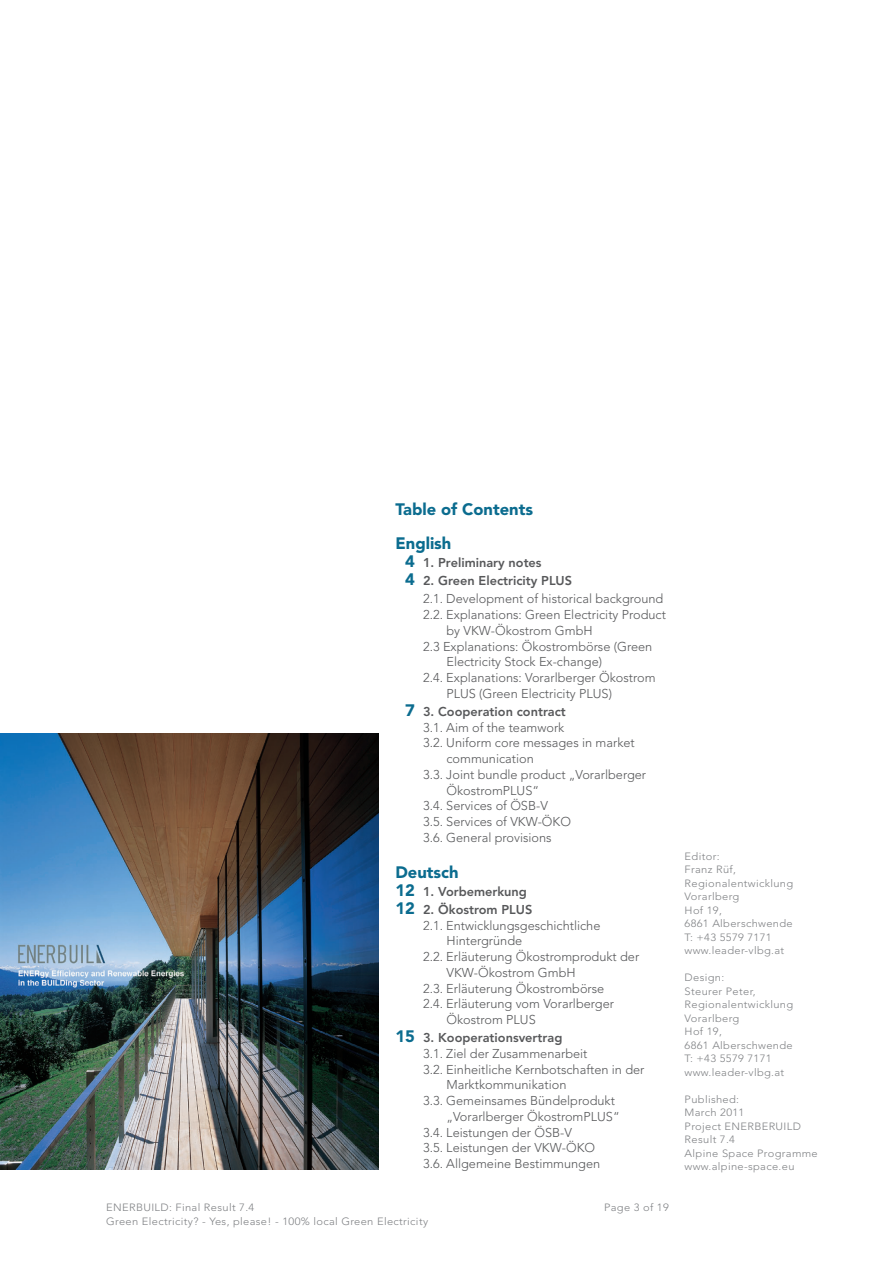
<style>
.page{position:relative;width:893px;height:1263px;background:#fff}
.page>*{position:absolute;margin:0;border:0;box-sizing:border-box;transform-origin:0 0}
.t1{font:900 16.5px "Avenir";color:#0b6c8f}
.t2{font:300 12.75px "Avenir";color:#57585a}
.t3{font:800 12.75px/18px "Avenir";color:#57585a}
.t4{font:300 10.5px/13.5px "Avenir";letter-spacing:.03em;color:#808285;scale:1.06 1}
.s1{font-weight:900;font-size:16.5px;color:#0b6c8f}
</style>
<div class="page">
<img style="left:1px;top:734px;width:377px;height:436px">
<p class="t1" style="left:395px;top:499px;width:139px">Table of Contents</p>
<p class="t1" style="left:395px;top:534px;width:57px">English</p>
<p class="t3" style="left:405px;top:554px;width:138px"><span class="s1">4</span> 1. Preliminary notes</p>
<p class="t3" style="left:405px;top:572px;width:168px"><span class="s1">4</span> 2. Green Electricity PLUS</p>
<p class="t2" style="left:423px;top:591px;width:242px">2.1. Development of historical background</p>
<p class="t2" style="left:423px;top:607px;width:244px">2.2. Explanations: Green Electricity Product</p>
<p class="t2" style="left:446px;top:623px;width:148px">by VKW-Ökostrom GmbH</p>
<p class="t2" style="left:423px;top:639px;width:231px">2.3 Explanations: Ökostrombörse (Green</p>
<p class="t2" style="left:446px;top:654px;width:157px">Electricity Stock Ex-change)</p>
<p class="t2" style="left:423px;top:670px;width:234px">2.4. Explanations: Vorarlberger Ökostrom</p>
<p class="t2" style="left:446px;top:686px;width:167px">PLUS (Green Electricity PLUS)</p>
<p class="t3" style="left:405px;top:702px;width:162px"><span class="s1">7</span> 3. Cooperation contract</p>
<p class="t2" style="left:423px;top:720px;width:143px">3.1. Aim of the teamwork</p>
<p class="t2" style="left:423px;top:735px;width:213px">3.2. Uniform core messages in market</p>
<p class="t2" style="left:446px;top:751px;width:89px">communication</p>
<p class="t2" style="left:423px;top:767px;width:225px">3.3. Joint bundle product „Vorarlberger</p>
<p class="t2" style="left:446px;top:783px;width:94px">ÖkostromPLUS“</p>
<p class="t2" style="left:423px;top:798px;width:126px">3.4. Services of ÖSB-V</p>
<p class="t2" style="left:423px;top:814px;width:149px">3.5. Services of VKW-ÖKO</p>
<p class="t2" style="left:423px;top:830px;width:130px">3.6. General provisions</p>
<p class="t1" style="left:395px;top:862px;width:65px">Deutsch</p>
<p class="t3" style="left:395px;top:882px;width:138px"><span class="s1">12</span> 1. Vorbemerkung<br><span class="s1">12</span> 2. Ökostrom PLUS</p>
<p class="t2" style="left:423px;top:918px;width:179px">2.1. Entwicklungsgeschichtliche</p>
<p class="t2" style="left:446px;top:933px;width:77px">Hintergründe</p>
<p class="t2" style="left:423px;top:949px;width:218px">2.2. Erläuterung Ökostromprodukt der</p>
<p class="t2" style="left:446px;top:965px;width:131px">VKW-Ökostrom GmbH</p>
<p class="t2" style="left:423px;top:981px;width:183px">2.3. Erläuterung Ökostrombörse</p>
<p class="t2" style="left:423px;top:996px;width:192px">2.4. Erläuterung vom Vorarlberger</p>
<p class="t2" style="left:446px;top:1012px;width:91px">Ökostrom PLUS</p>
<p class="t3" style="left:395px;top:1029px;width:168px"><span class="s1">15</span> 3. Kooperationsvertrag</p>
<p class="t2" style="left:423px;top:1046px;width:166px">3.1. Ziel der Zusammenarbeit</p>
<p class="t2" style="left:423px;top:1062px;width:223px">3.2. Einheitliche Kernbotschaften in der</p>
<p class="t2" style="left:446px;top:1077px;width:121px">Marktkommunikation</p>
<p class="t2" style="left:423px;top:1093px;width:193px">3.3. Gemeinsames Bündelprodukt</p>
<p class="t2" style="left:446px;top:1109px;width:175px">„Vorarlberger ÖkostromPLUS“</p>
<p class="t2" style="left:423px;top:1125px;width:150px">3.4. Leistungen der ÖSB-V</p>
<p class="t2" style="left:423px;top:1140px;width:173px">3.5. Leistungen der VKW-ÖKO</p>
<p class="t2" style="left:423px;top:1156px;width:179px">3.6. Allgemeine Bestimmungen</p>
<p class="t4" style="left:106px;top:1201px;width:141px">ENERBUILD: Final Result 7.4</p>
<p class="t4" style="left:604px;top:1201px;width:63px">Page 3 of 19</p>
<p class="t4" style="left:106px;top:1214px;width:305px">Green Electricity? - Yes, please! - 100% local Green Electricity</p>
<p class="t4" style="left:685px;top:849px;width:104px">Editor:<br>Franz Rüf,<br>Regionalentwicklung<br>Vorarlberg<br>Hof 19,<br>6861 Alberschwende<br>T: +43 5579 7171 www.leader-vlbg.at</p>
<p class="t4" style="left:685px;top:971px;width:104px">Design:<br>Steurer Peter,<br>Regionalentwicklung<br>Vorarlberg<br>Hof 19,<br>6861 Alberschwende<br>T: +43 5579 7171 www.leader-vlbg.at</p>
<p class="t4" style="left:685px;top:1092px;width:127px">Published:<br>March 2011<br>Project ENERBERUILD<br>Result 7.4<br>Alpine Space Programme www.alpine-space.eu</p>
</div>
